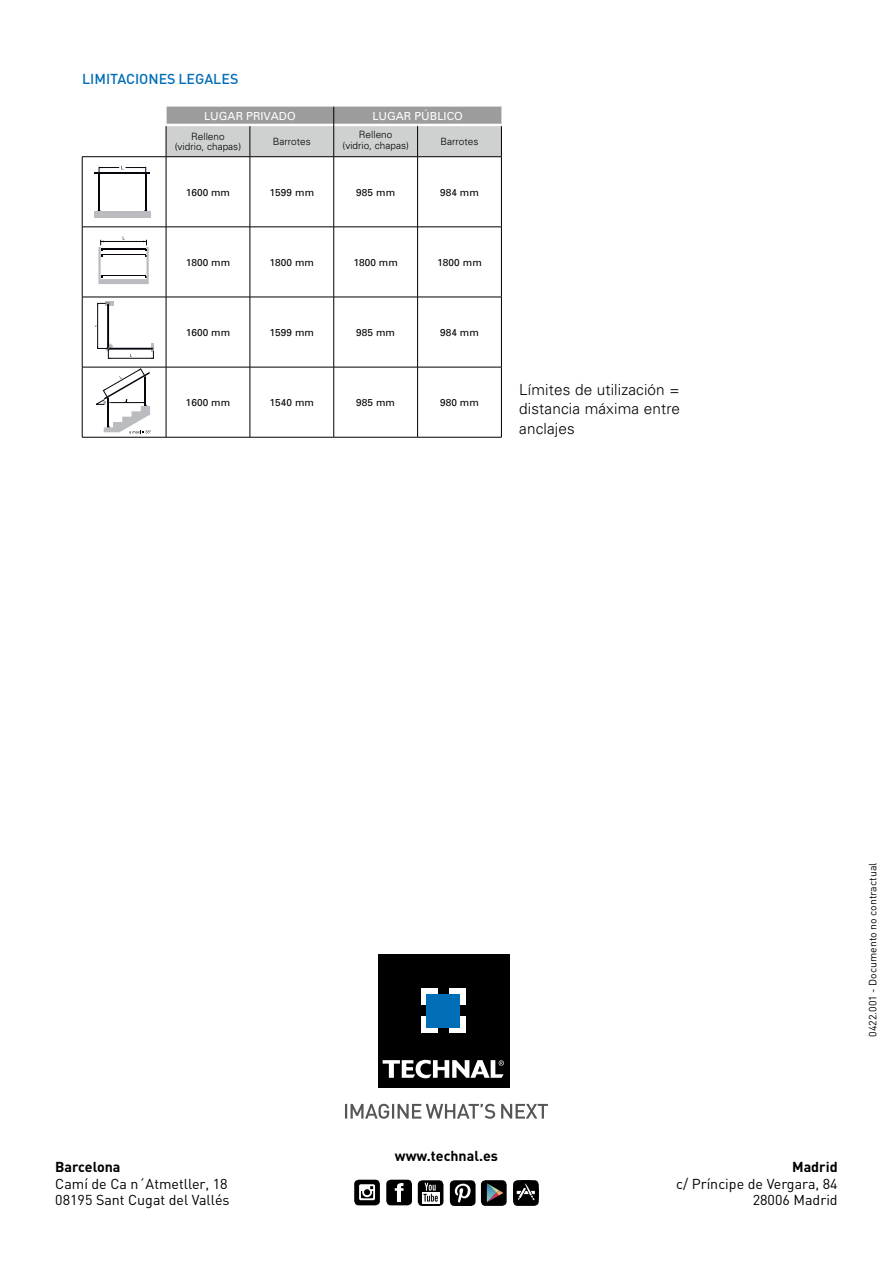
<style>
.page{position:relative;width:893px;height:1263px;background:#fff}
.page>*{position:absolute;margin:0;border:0;box-sizing:border-box;transform-origin:0 0}
.t1{font:300 15.3px/19.5px "Univers";letter-spacing:.01em;color:#000;text-align:justify}
.t2{font:14.25px/16.5px "DIN";color:#000}
.t3{font:700 14.25px "DIN";color:#000}
.t4{font:500 14.25px "DIN";color:#006db7}
.t5{font:11.1px "Univers";color:#fff}
.t6{font:10.5px "DIN";color:#000}
.t7{font:10.05px "Univers";letter-spacing:.01em;color:#000}
.t8{font:300 10.05px/10.5px "Univers";color:#000;text-align:center}
</style>
<div class="page">
<div style="left:354px;top:1180px;width:26px;height:25px;background:#000;border-radius:5px"></div>
<svg style="left:359px;top:1184px;width:16px;height:16px"></svg>
<div style="left:386px;top:1180px;width:26px;height:25px;background:#000;border-radius:5px"></div>
<svg style="left:395px;top:1183px;width:8px;height:19px"></svg>
<svg style="left:418px;top:1180px;width:25px;height:26px"></svg>
<div style="left:422px;top:1192px;width:17px;height:11px;background:#fff"></div>
<svg style="left:423px;top:1183px;width:15px;height:19px"></svg>
<div style="left:450px;top:1180px;width:26px;height:26px;background:#000;border-radius:5px"></div>
<svg style="left:455px;top:1184px;width:16px;height:18px"></svg>
<div style="left:481px;top:1180px;width:26px;height:26px;background:#000;border-radius:5px"></div>
<svg style="left:487px;top:1183px;width:16px;height:19px"></svg>
<svg style="left:513px;top:1180px;width:26px;height:26px"></svg>
<svg style="left:513px;top:1180px;width:26px;height:25px"></svg>
<svg style="left:345px;top:1104px;width:203px;height:15px"></svg>
<div style="left:378px;top:955px;width:132px;height:133px;background:#000"></div>
<div style="left:421px;top:988px;width:17px;height:17px;background:#fff"></div>
<div style="left:449px;top:988px;width:16px;height:17px;background:#fff"></div>
<svg style="left:421px;top:1017px;width:17px;height:16px"></svg>
<div style="left:449px;top:1017px;width:16px;height:16px;background:#fff"></div>
<div style="left:427px;top:994px;width:33px;height:33px;background:#006db7"></div>
<svg style="left:383px;top:1060px;width:121px;height:18px"></svg>
<hr style="left:250px;top:157px;width:1px;height:70px;background:#000">
<hr style="left:333px;top:157px;width:1px;height:70px;background:#000">
<hr style="left:417px;top:157px;width:1px;height:70px;background:#000">
<hr style="left:166px;top:227px;width:84px;height:1px;background:#000">
<hr style="left:250px;top:227px;width:84px;height:1px;background:#000">
<hr style="left:250px;top:227px;width:1px;height:70px;background:#000">
<hr style="left:334px;top:227px;width:84px;height:1px;background:#000">
<hr style="left:333px;top:227px;width:1px;height:70px;background:#000">
<hr style="left:418px;top:227px;width:84px;height:1px;background:#000">
<hr style="left:417px;top:227px;width:1px;height:70px;background:#000">
<hr style="left:166px;top:297px;width:84px;height:1px;background:#000">
<hr style="left:250px;top:297px;width:84px;height:1px;background:#000">
<hr style="left:250px;top:297px;width:1px;height:70px;background:#000">
<hr style="left:334px;top:297px;width:84px;height:1px;background:#000">
<hr style="left:333px;top:297px;width:1px;height:70px;background:#000">
<hr style="left:418px;top:297px;width:84px;height:1px;background:#000">
<hr style="left:417px;top:297px;width:1px;height:70px;background:#000">
<hr style="left:166px;top:367px;width:84px;height:1px;background:#000">
<hr style="left:250px;top:367px;width:84px;height:1px;background:#000">
<hr style="left:250px;top:367px;width:1px;height:70px;background:#000">
<hr style="left:334px;top:367px;width:84px;height:1px;background:#000">
<hr style="left:333px;top:367px;width:1px;height:70px;background:#000">
<hr style="left:418px;top:367px;width:84px;height:1px;background:#000">
<hr style="left:417px;top:367px;width:1px;height:70px;background:#000">
<hr style="left:82px;top:157px;width:1px;height:70px;background:#000">
<hr style="left:166px;top:157px;width:1px;height:70px;background:#000">
<hr style="left:82px;top:227px;width:84px;height:1px;background:#000">
<hr style="left:82px;top:227px;width:1px;height:70px;background:#000">
<hr style="left:166px;top:227px;width:1px;height:70px;background:#000">
<hr style="left:82px;top:297px;width:84px;height:1px;background:#000">
<hr style="left:82px;top:297px;width:1px;height:70px;background:#000">
<hr style="left:166px;top:297px;width:1px;height:70px;background:#000">
<hr style="left:82px;top:367px;width:84px;height:1px;background:#000">
<hr style="left:82px;top:367px;width:1px;height:70px;background:#000">
<hr style="left:166px;top:367px;width:1px;height:70px;background:#000">
<hr style="left:82px;top:156px;width:84px;height:1px;background:#000">
<hr style="left:501px;top:126px;width:1px;height:31px;background:#000">
<hr style="left:501px;top:157px;width:1px;height:70px;background:#000">
<hr style="left:501px;top:227px;width:1px;height:70px;background:#000">
<hr style="left:501px;top:297px;width:1px;height:70px;background:#000">
<hr style="left:501px;top:367px;width:1px;height:70px;background:#000">
<hr style="left:82px;top:437px;width:84px;height:1px;background:#000">
<hr style="left:166px;top:437px;width:84px;height:1px;background:#000">
<hr style="left:250px;top:437px;width:84px;height:1px;background:#000">
<hr style="left:334px;top:437px;width:84px;height:1px;background:#000">
<hr style="left:418px;top:437px;width:84px;height:1px;background:#000">
<svg style="left:166px;top:106px;width:335px;height:51px;background:#bbbcbc"></svg>
<hr style="left:250px;top:106px;width:84px;height:1px;background:#fff">
<hr style="left:334px;top:106px;width:84px;height:1px;background:#fff">
<hr style="left:418px;top:106px;width:83px;height:1px;background:#fff">
<hr style="left:95px;top:172px;width:55px;height:2px;background:#09040d">
<hr style="left:145px;top:175px;width:1px;height:36px;background:#09040d">
<hr style="left:98px;top:175px;width:2px;height:36px;background:#09040d">
<div style="left:95px;top:212px;width:56px;height:6px;background:#babcbf"></div>
<svg style="left:98px;top:166px;width:48px;height:9px"></svg>
<svg style="left:98px;top:236px;width:51px;height:48px"></svg>
<svg style="left:95px;top:301px;width:59px;height:58px"></svg>
<svg style="left:96px;top:368px;width:55px;height:66px"></svg>
<h2 class="t4" style="left:82px;top:70px;width:158px">LIMITACIONES LEGALES</h2>
<p class="t5" style="left:204px;top:109px;width:93px">LUGAR PRIVADO</p>
<p class="t5" style="left:372px;top:109px;width:92px">LUGAR PÚBLICO</p>
<p class="t8" style="left:175px;top:131px;width:68px">Relleno<br>(vidrio, chapas)</p>
<p class="t8" style="left:273px;top:136px;width:39px">Barrotes</p>
<p class="t8" style="left:343px;top:129px;width:68px">Relleno<br>(vidrio, chapas)</p>
<p class="t8" style="left:441px;top:136px;width:39px">Barrotes</p>
<p class="t7" style="left:186px;top:186px;width:45px">1600 mm</p>
<p class="t7" style="left:270px;top:186px;width:46px">1599 mm</p>
<p class="t7" style="left:356px;top:186px;width:40px">985 mm</p>
<p class="t7" style="left:440px;top:186px;width:40px">984 mm</p>
<p class="t7" style="left:186px;top:256px;width:46px">1800 mm</p>
<p class="t7" style="left:270px;top:256px;width:46px">1800 mm</p>
<p class="t7" style="left:353px;top:256px;width:46px">1800 mm</p>
<p class="t7" style="left:437px;top:256px;width:46px">1800 mm</p>
<p class="t7" style="left:186px;top:326px;width:46px">1600 mm</p>
<p class="t7" style="left:269px;top:326px;width:46px">1599 mm</p>
<p class="t7" style="left:356px;top:326px;width:40px">985 mm</p>
<p class="t7" style="left:440px;top:326px;width:40px">984 mm</p>
<p class="t7" style="left:186px;top:396px;width:46px">1600 mm</p>
<p class="t7" style="left:269px;top:396px;width:46px">1540 mm</p>
<p class="t7" style="left:356px;top:396px;width:40px">985 mm</p>
<p class="t7" style="left:440px;top:396px;width:40px">980 mm</p>
<h1 class="t1" style="left:519px;top:379px;width:162px">Límites de utilización = distancia máxima entre anclajes</h1>
<h2 class="t3" style="left:55px;top:1158px;width:67px">Barcelona</h2>
<h2 class="t2" style="left:55px;top:1175px;width:176px">Camí de Ca n´Atmetller, 18<br>08195 Sant Cugat del Vallés</h2>
<h2 class="t3" style="left:395px;top:1146px;width:105px">www.technal.es</h2>
<p class="t6" style="left:866px;top:1037px;width:175px;rotate:-90deg">0422.001 - Documento no contractual</p>
<h2 class="t3" style="left:792px;top:1158px;width:47px">Madrid</h2>
<h2 class="t2" style="left:676px;top:1175px;width:163px;text-align:right">c/ Príncipe de Vergara, 84<br>28006 Madrid</h2>
</div>
